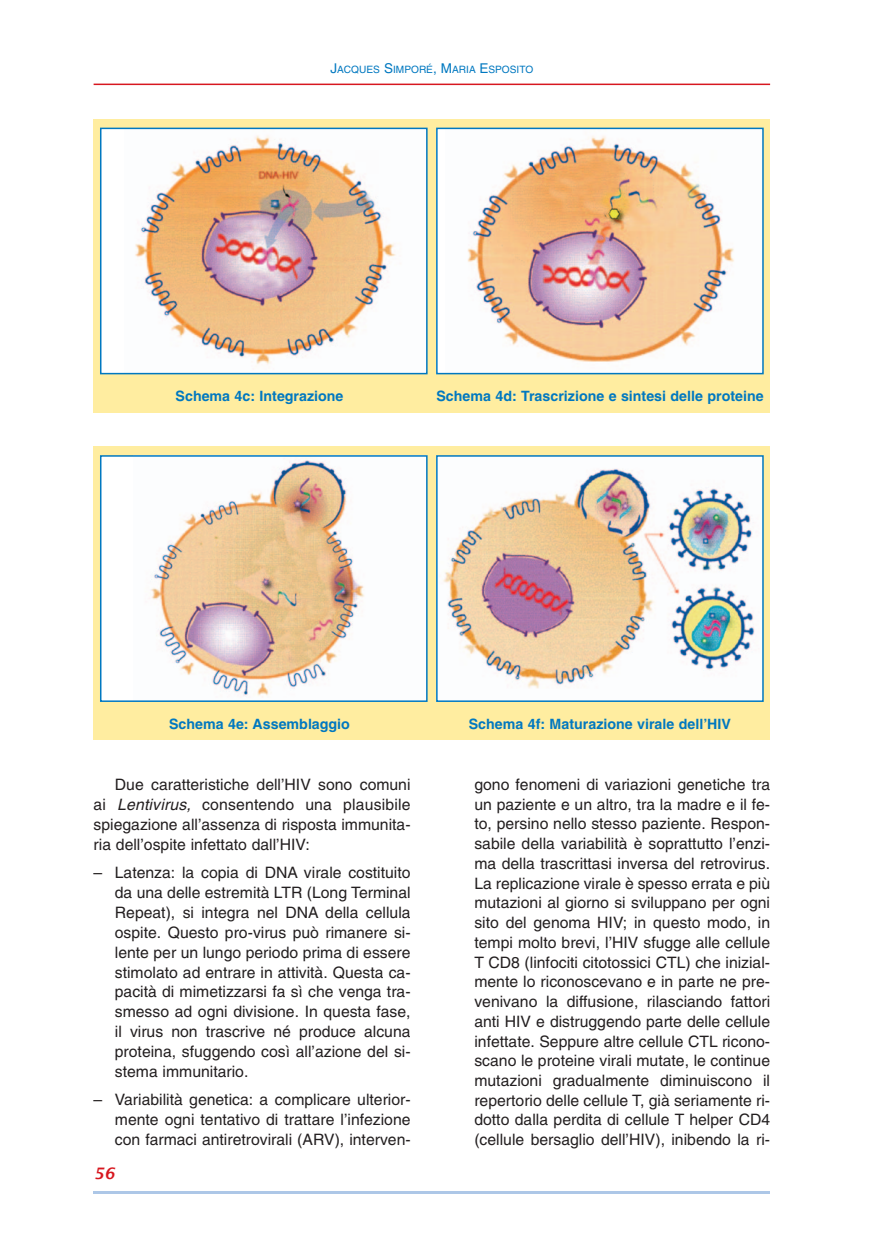
<style>
.page{position:relative;width:885px;height:1255px;background:#fff}
.page>*{position:absolute;margin:0;border:0;box-sizing:border-box;transform-origin:0 0}
.t1{font:15.75px/19.6px "Helvetica";color:#231f20;text-align:justify}
.t2{font:italic 600 15.75px "Lucida Sans";color:#d7171f}
.t3{font:700 14.25px "Helvetica";color:#0078c0}
.t4{font:10.2px "Helvetica";color:#0078c0}
.s1{font-size:13.5px}
.s2{font-style:italic}
</style>
<div class="page">
<div style="left:94px;top:119px;width:676px;height:293px;background:#ffeda0"></div>
<div style="left:94px;top:446px;width:676px;height:294px;background:#ffeda0"></div>
<hr style="left:94px;top:1191px;width:676px;height:3px;background:#adc7e7">
<hr style="left:94px;top:84px;width:676px;height:1px;background:#d7171f">
<div style="left:101px;top:128px;width:326px;height:245px;background:#fff"></div>
<img style="left:135px;top:135px;width:261px;height:230px">
<div style="left:100px;top:128px;width:327px;height:246px;border:2px solid #0078c0"></div>
<img style="left:445px;top:131px;width:315px;height:240px">
<div style="left:436px;top:128px;width:327px;height:246px;border:2px solid #0078c0"></div>
<div style="left:101px;top:456px;width:326px;height:245px;background:#fff"></div>
<img style="left:151px;top:460px;width:214px;height:237px">
<div style="left:100px;top:455px;width:327px;height:247px;border:2px solid #0078c0"></div>
<img style="left:439px;top:458px;width:321px;height:241px">
<div style="left:436px;top:455px;width:327px;height:247px;border:2px solid #0078c0"></div>
<p class="t4" style="left:330px;top:66px;width:204px"><span class="s1">J</span>ACQUES <span class="s1">S</span>IMPORÉ<span class="s1">, M</span>ARIA <span class="s1">E</span>SPOSITO</p>
<p class="t3" style="left:175px;top:390px;width:169px">Schema 4c: Integrazione</p>
<p class="t3" style="left:436px;top:390px;width:329px">Schema 4d: Trascrizione e sintesi delle proteine</p>
<p class="t3" style="left:169px;top:718px;width:182px">Schema 4e: Assemblaggio</p>
<p class="t3" style="left:468px;top:718px;width:264px">Schema 4f: Maturazione virale dell’HIV</p>
<p class="t1" style="left:94px;top:775px;width:318px;text-indent:21px">Due caratteristiche dell’HIV sono comuni ai <span class="s2">Lentivirus,</span> consentendo una plausibile spiegazione all’assenza di risposta immunita&shy;ria dell’ospite infettato dall’HIV:</p>
<p class="t1" style="left:115px;top:864px;width:297px;text-indent:-21px">– Latenza: la copia di DNA virale costituito da una delle estremità LTR (Long Terminal Repeat), si integra nel DNA della cellula ospite. Questo pro-virus può rimanere si&shy;lente per un lungo periodo prima di essere stimolato ad entrare in attività. Questa ca&shy;pacità di mimetizzarsi fa sì che venga tra&shy;smesso ad ogni divisione. In questa fase, il virus non trascrive né produce alcuna proteina, sfuggendo così all’azione del si&shy;stema immunitario.</p>
<p class="t1" style="left:115px;top:1091px;width:297px;text-indent:-21px">– Variabilità genetica: a complicare ulterior&shy;mente ogni tentativo di trattare l’infezione con farmaci antiretrovirali (ARV), interven-</p>
<p class="t2" style="left:94px;top:1164px;width:22px">56</p>
<p class="t1" style="left:474px;top:776px;width:297px">gono fenomeni di variazioni genetiche tra un paziente e un altro, tra la madre e il fe&shy;to, persino nello stesso paziente. Respon&shy;sabile della variabilità è soprattutto l’enzi&shy;ma della trascrittasi inversa del retrovirus.<br>La replicazione virale è spesso errata e più mutazioni al giorno si sviluppano per ogni sito del genoma HIV; in questo modo, in tempi molto brevi, l’HIV sfugge alle cellule T CD8 (linfociti citotossici CTL) che inizial&shy;mente lo riconoscevano e in parte ne pre&shy;venivano la diffusione, rilasciando fattori anti HIV e distruggendo parte delle cellule infettate. Seppure altre cellule CTL ricono&shy;scano le proteine virali mutate, le continue mutazioni gradualmente diminuiscono il repertorio delle cellule T, già seriamente ri&shy;dotto dalla perdita di cellule T helper CD4 (cellule bersaglio dell’HIV), inibendo la ri-</p>
</div>
